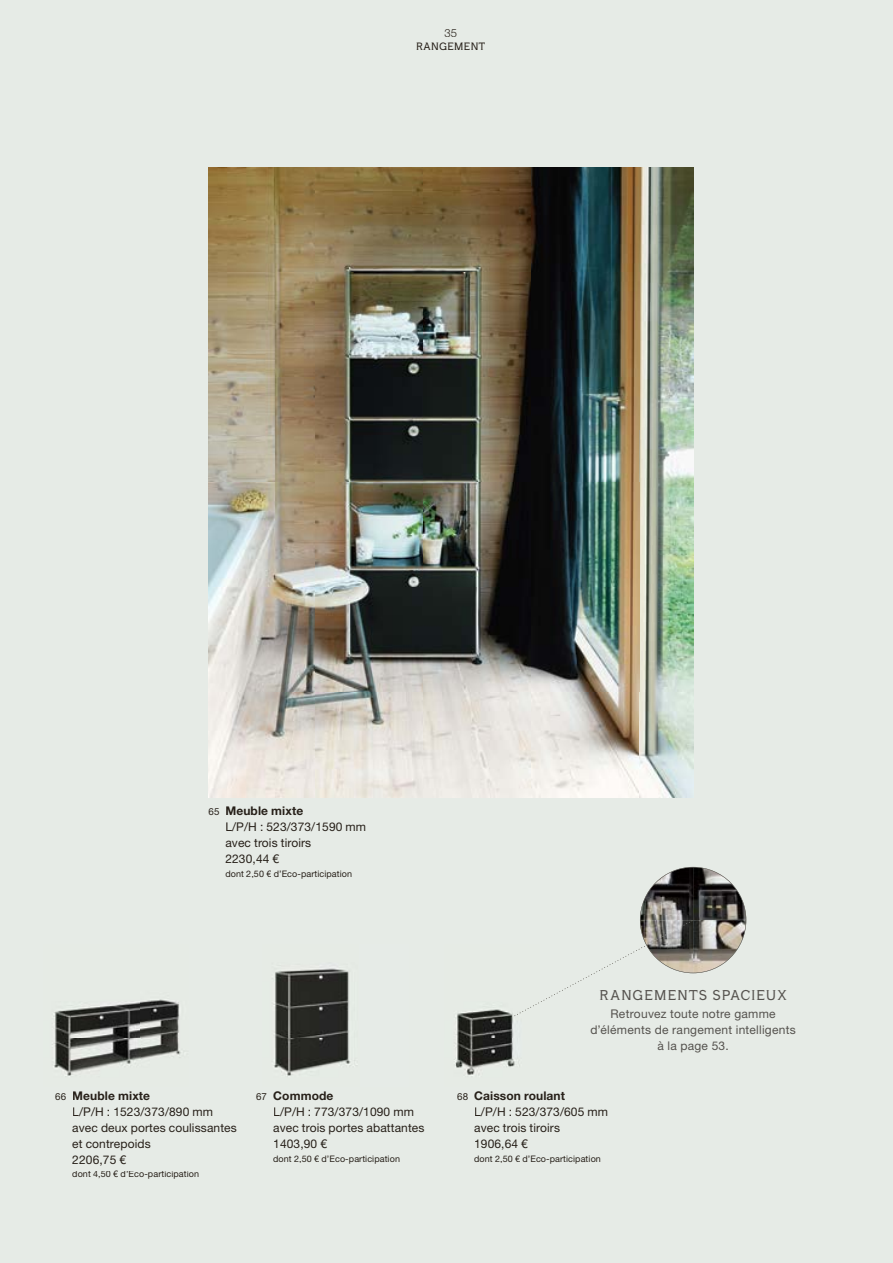
<style>
.page{position:relative;width:893px;height:1263px;background:#e6ebe6}
.page>*{position:absolute;margin:0;border:0;box-sizing:border-box;transform-origin:0 0}
.t1{font:15px "Angular";letter-spacing:.07em;color:#55524e}
.t2{font:12px/15.9px "Helvetica Neue";letter-spacing:.01em;color:#272019}
.t3{font:12px/15.8px "Helvetica Neue";letter-spacing:.02em;color:#55524e;text-align:center}
.t4{font:11.25px "Angular";letter-spacing:.03em;color:#272019}
.t5{font:300 11.25px "Helvetica Neue";color:#272019}
.t6{font:9px "Helvetica Neue";letter-spacing:.01em;color:#272019}
.s1{font-size:9.75px}
.s2{font-weight:700}
.s3{font-family:"Linotype Euro Font Gto P"}
</style>
<div class="page">
<svg style="left:541px;top:867px;width:205px;height:135px"></svg>
<img style="left:208px;top:168px;width:485px;height:629px">
<img style="left:52px;top:999px;width:129px;height:77px">
<img style="left:273px;top:968px;width:82px;height:108px">
<img style="left:455px;top:1009px;width:60px;height:67px">
<img style="left:514px;top:1002px;width:25px;height:14px">
<p class="t5" style="left:444px;top:26px;width:14px">35</p>
<p class="t4" style="left:416px;top:40px;width:70px">RANGEMENT</p>
<p class="t2" style="left:225px;top:803px;width:142px;text-indent:-17px"><span class="s1">65</span> <span class="s2">Meuble mixte<br></span>L/P/H : 523/373/1590 mm avec trois tiroirs<br>2230,44 <span class="s3">E</span></p>
<p class="t6" style="left:225px;top:868px;width:128px">dont 2,50 <span class="s3">E</span> d’Eco-participation</p>
<p class="t1" style="left:599px;top:986px;width:189px">RANGEMENTS SPACIEUX</p>
<p class="t3" style="left:590px;top:1006px;width:207px">Retrouvez toute notre gamme d’éléments de rangement intelligents à la page 53.</p>
<p class="t2" style="left:72px;top:1088px;width:166px;text-indent:-17px"><span class="s1">66</span> <span class="s2">Meuble mixte<br></span>L/P/H : 1523/373/890 mm avec deux portes coulissantes et contrepoids<br>2206,75 <span class="s3">E</span></p>
<p class="t6" style="left:72px;top:1169px;width:128px">dont 4,50 <span class="s3">E</span> d’Eco-participation</p>
<p class="t2" style="left:273px;top:1088px;width:153px;text-indent:-17px"><span class="s1">67</span> <span class="s2">Commode<br></span>L/P/H : 773/373/1090 mm avec trois portes abattantes<br>1403,90 <span class="s3">E</span></p>
<p class="t6" style="left:273px;top:1153px;width:128px">dont 2,50 <span class="s3">E</span> d’Eco-participation</p>
<p class="t2" style="left:474px;top:1088px;width:135px;text-indent:-17px"><span class="s1">68</span> <span class="s2">Caisson roulant<br></span>L/P/H : 523/373/605 mm avec trois tiroirs<br>1906,64 <span class="s3">E</span></p>
<p class="t6" style="left:474px;top:1153px;width:128px">dont 2,50 <span class="s3">E</span> d’Eco-participation</p>
</div>
